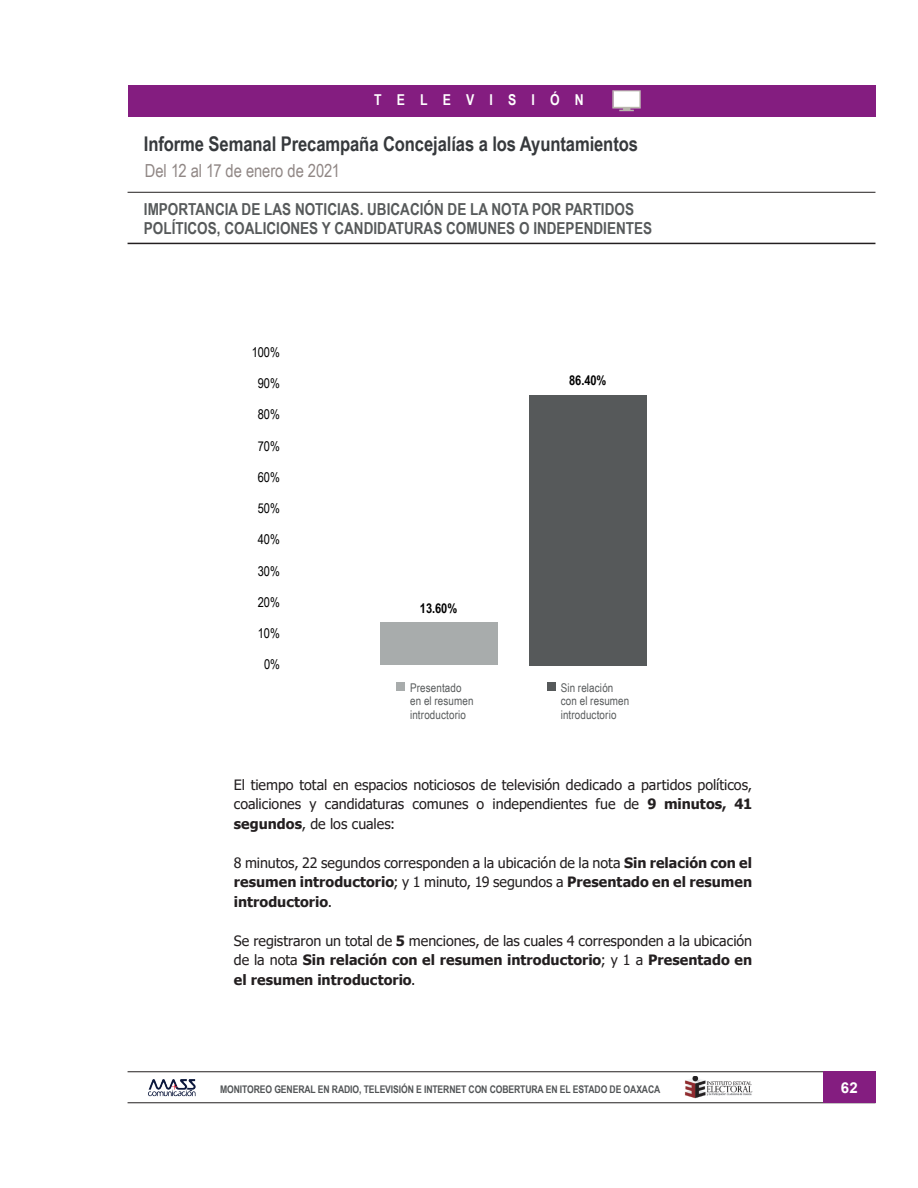
<style>
.page{position:relative;width:918px;height:1188px;background:#fff}
.page>*{position:absolute;margin:0;border:0;box-sizing:border-box;transform-origin:0 0}
.t1{font:700 20.25px "Arial Narrow";letter-spacing:-.005em;color:#36393c}
.t2{font:18px "Arial Narrow";letter-spacing:-.005em;color:#908785}
.t3{font:700 16.5px/19.5px "Arial Narrow";color:#575a5b}
.t4{font:700 15px "Arial Narrow";letter-spacing:1.01em;color:#fff}
.t5{font:700 15px "Arial";color:#fff}
.t6{font:14.25px/19.5px "Tahoma";color:#231f20;text-align:justify}
.t7{font:13.5px "Arial Narrow";letter-spacing:-.005em;color:#000001}
.t8{font:700 13.5px "Arial Narrow";letter-spacing:-.005em;color:#000001}
.t9{font:12px/13.5px "Arial Narrow";letter-spacing:.01em;color:#575a5b}
.t10{font:700 10.5px "Arial Narrow";letter-spacing:-.01em;color:#515456}
.s1{font-weight:700}
</style>
<div class="page">
<hr style="left:128px;top:1072px;width:747px;height:1px;background:#231f20">
<hr style="left:128px;top:1103px;width:747px;height:1px;background:#231f20">
<div style="left:823px;top:1072px;width:52px;height:31px;background:#841d80"></div>
<img style="left:148px;top:1079px;width:48px;height:18px">
<img style="left:684px;top:1077px;width:69px;height:22px">
<hr style="left:128px;top:243px;width:747px;height:1px;background:#231f20">
<hr style="left:128px;top:192px;width:747px;height:1px;background:#231f20">
<div style="left:128px;top:85px;width:747px;height:31px;background:#841d80"></div>
<img style="left:612px;top:90px;width:29px;height:22px">
<div style="left:380px;top:623px;width:117px;height:42px;background:#a8acac"></div>
<div style="left:529px;top:395px;width:118px;height:270px;background:#56595a"></div>
<div style="left:396px;top:683px;width:9px;height:8px;background:#a8acac"></div>
<div style="left:547px;top:683px;width:8px;height:8px;background:#56595a"></div>
<p class="t4" style="left:374px;top:88px;width:211px">TELEVISIÓN</p>
<h1 class="t1" style="left:144px;top:128px;width:496px">Informe Semanal Precampaña Concejalías a los Ayuntamientos</h1>
<p class="t2" style="left:145px;top:157px;width:197px">Del 12 al 17 de enero de 2021</p>
<p class="t3" style="left:144px;top:198px;width:510px">IMPORTANCIA DE LAS NOTICIAS. UBICACIÓN DE LA NOTA POR PARTIDOS<br>POLÍTICOS, COALICIONES Y CANDIDATURAS COMUNES O INDEPENDIENTES</p>
<p class="t7" style="left:252px;top:342px;width:30px">100%</p>
<p class="t7" style="left:258px;top:373px;width:24px">90%</p>
<p class="t7" style="left:258px;top:405px;width:24px">80%</p>
<p class="t7" style="left:258px;top:436px;width:24px">70%</p>
<p class="t7" style="left:258px;top:467px;width:24px">60%</p>
<p class="t7" style="left:258px;top:498px;width:24px">50%</p>
<p class="t7" style="left:258px;top:530px;width:24px">40%</p>
<p class="t7" style="left:258px;top:561px;width:24px">30%</p>
<p class="t7" style="left:258px;top:592px;width:24px">20%</p>
<p class="t7" style="left:258px;top:624px;width:24px">10%</p>
<p class="t7" style="left:264px;top:655px;width:17px">0%</p>
<p class="t8" style="left:420px;top:598px;width:39px">13.60%</p>
<p class="t8" style="left:569px;top:370px;width:39px">86.40%</p>
<p class="t9" style="left:410px;top:680px;width:65px">Presentado en el resumen introductorio</p>
<p class="t9" style="left:561px;top:680px;width:70px">Sin relación con el resumen introductorio</p>
<p class="t6" style="left:234px;top:776px;width:520px">El tiempo total en espacios noticiosos de televisión dedicado a partidos políticos, coaliciones y candidaturas comunes o independientes fue de <span class="s1">9 minutos, 41 segundos</span>, de los cuales:</p>
<p class="t6" style="left:234px;top:854px;width:520px">8 minutos, 22 segundos corresponden a la ubicación de la nota <span class="s1">Sin relación con el resumen introductorio</span>; y 1 minuto, 19 segundos a <span class="s1">Presentado en el resumen introductorio</span>.</p>
<p class="t6" style="left:234px;top:932px;width:520px">Se registraron un total de <span class="s1">5</span> menciones, de las cuales 4 corresponden a la ubicación de la nota <span class="s1">Sin relación con el resumen introductorio</span>; y 1 a <span class="s1">Presentado en el resumen introductorio</span>.</p>
<p class="t10" style="left:220px;top:1081px;width:442px">MONITOREO GENERAL EN RADIO, TELEVISIÓN E INTERNET CON COBERTURA EN EL ESTADO DE OAXACA</p>
<p class="t5" style="left:841px;top:1077px;width:18px">62</p>
</div>
